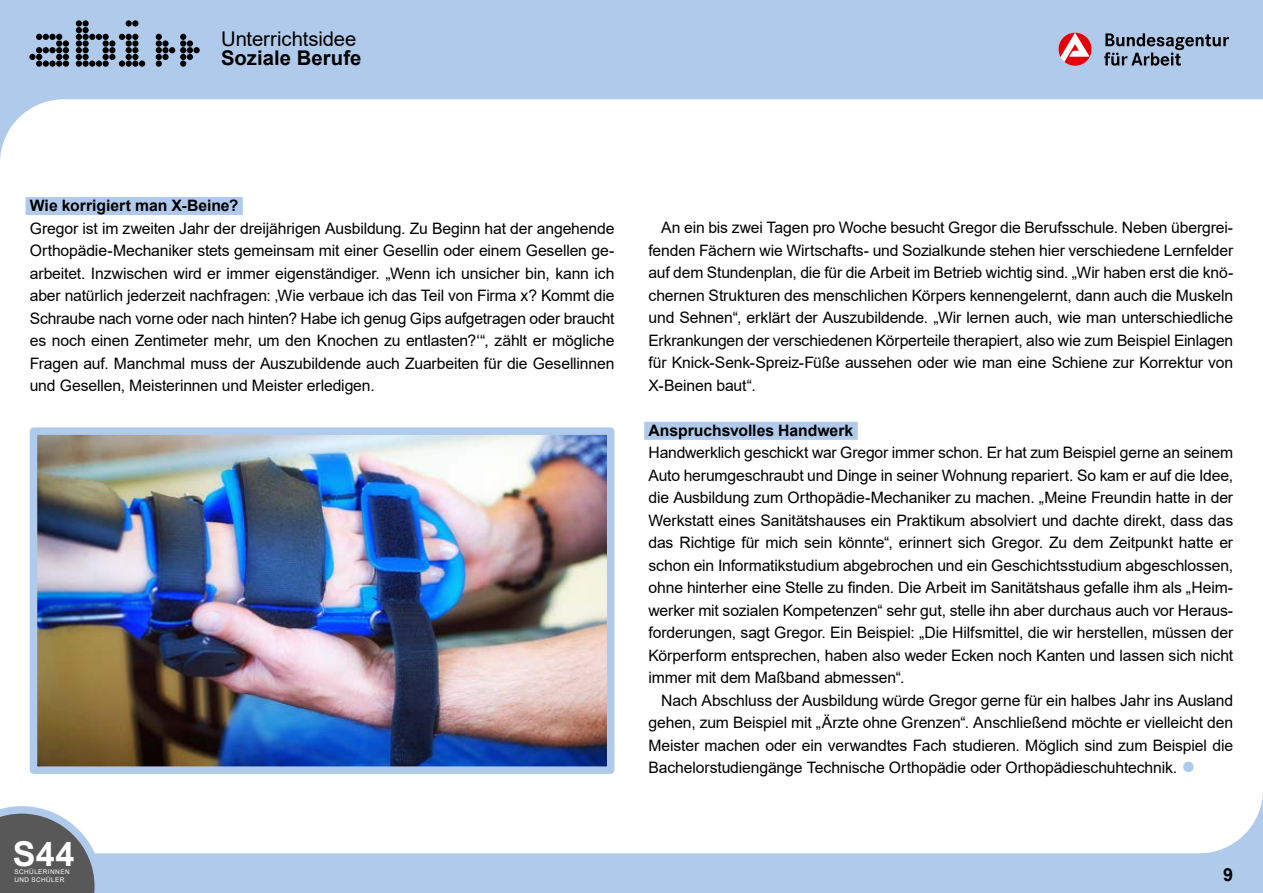
<style>
.page{position:relative;width:1263px;height:893px;background:#b0caeb}
.page>*{position:absolute;margin:0;border:0;box-sizing:border-box;transform-origin:0 0}
.p_reportage{font:42px "Arial";color:#b0caeb}
.t1{font:700 34.2px "Arial";color:#fff}
.t2{font:20.25px "Arial";letter-spacing:-.005em;color:#000}
.t3{font:700 20.25px "Arial";letter-spacing:.005em;color:#000}
.t4{font:700 18px "Arial";color:#000}
.p_oe_reportage{font:15.75px/22.5px "Arial";letter-spacing:-.01em;color:#000;text-align:justify}
.p_reportage-2{font:15.75px/22.5px "Arial";letter-spacing:-.01em;color:#000;text-align:justify}
.h3_reportage{font:700 15.75px "Arial";letter-spacing:-.005em;color:#000}
.t5{font:6.3px/8.2px "Arial";letter-spacing:.07em;color:#fff}
</style>
<div class="page">
<div style="left:0;top:99px;width:1263px;height:754px;background:#fff"></div>
<svg style="left:0;top:806px;width:102px;height:87px;background:#7c7f84"></svg>
<svg style="left:29px;top:34px;width:40px;height:33px"></svg>
<svg style="left:76px;top:20px;width:69px;height:47px"></svg>
<svg style="left:156px;top:34px;width:44px;height:33px"></svg>
<svg style="left:1104px;top:33px;width:125px;height:33px"></svg>
<svg style="left:1058px;top:33px;width:33px;height:33px"></svg>
<div style="left:26px;top:197px;width:217px;height:18px;background:#b0caeb"></div>
<div style="left:644px;top:422px;width:214px;height:18px;background:#b0caeb"></div>
<img style="left:39px;top:436px;width:566px;height:329px">
<div style="left:30px;top:427px;width:584px;height:347px;border:8px solid #b0caeb"></div>
<p class="t2" style="left:221px;top:25px;width:137px">Unterrichtsidee</p>
<p class="t3" style="left:221px;top:44px;width:142px">Soziale Berufe</p>
<h3 class="h3_reportage" style="left:30px;top:194px;width:210px">Wie korrigiert man X-Beine?</h3>
<p class="p_oe_reportage" style="left:30px;top:217px;width:586px">Gregor ist im zweiten Jahr der dreijährigen Ausbildung. Zu Beginn hat der angehende Orthopädie-Mechaniker stets gemeinsam mit einer Gesellin oder einem Gesellen ge&shy;arbeitet. Inzwischen wird er immer eigenständiger. „Wenn ich unsicher bin, kann ich aber natürlich jederzeit nachfragen: ‚Wie verbaue ich das Teil von Firma x? Kommt die Schraube nach vorne oder nach hinten? Habe ich genug Gips aufgetragen oder braucht es noch einen Zentimeter mehr, um den Knochen zu entlasten?‘“, zählt er mögliche Fragen auf. Manchmal muss der Auszubildende auch Zuarbeiten für die Gesellinnen und Gesellen, Meisterinnen und Meister erledigen.</p>
<p class="p_reportage-2" style="left:648px;top:216px;width:586px;text-indent:13px">An ein bis zwei Tagen pro Woche besucht Gregor die Berufsschule. Neben übergrei&shy;fenden Fächern wie Wirtschafts- und Sozialkunde stehen hier verschiedene Lernfelder auf dem Stundenplan, die für die Arbeit im Betrieb wichtig sind. „Wir haben erst die knö&shy;chernen Strukturen des menschlichen Körpers kennengelernt, dann auch die Muskeln und Sehnen“, erklärt der Auszubildende. „Wir lernen auch, wie man unterschiedliche Erkrankungen der verschiedenen Körperteile therapiert, also wie zum Beispiel Einlagen für Knick-Senk-Spreiz-Füße aussehen oder wie man eine Schiene zur Korrektur von X-Beinen baut“.</p>
<h3 class="h3_reportage" style="left:648px;top:419px;width:206px">Anspruchsvolles Handwerk</h3>
<p class="p_oe_reportage" style="left:648px;top:441px;width:586px">Handwerklich geschickt war Gregor immer schon. Er hat zum Beispiel gerne an seinem Auto herumgeschraubt und Dinge in seiner Wohnung repariert. So kam er auf die Idee, die Ausbildung zum Orthopädie-Mechaniker zu machen. „Meine Freundin hatte in der Werkstatt eines Sanitätshauses ein Praktikum absolviert und dachte direkt, dass das das Richtige für mich sein könnte“, erinnert sich Gregor. Zu dem Zeitpunkt hatte er schon ein Informatikstudium abgebrochen und ein Geschichtsstudium abgeschlossen, ohne hinterher eine Stelle zu finden. Die Arbeit im Sanitätshaus gefalle ihm als „Heim&shy;werker mit sozialen Kompetenzen“ sehr gut, stelle ihn aber durchaus auch vor Heraus&shy;forderungen, sagt Gregor. Ein Beispiel: „Die Hilfsmittel, die wir herstellen, müssen der Körperform entsprechen, haben also weder Ecken noch Kanten und lassen sich nicht immer mit dem Maßband abmessen“.</p>
<p class="p_reportage-2" style="left:648px;top:689px;width:586px;text-indent:13px">Nach Abschluss der Ausbildung würde Gregor gerne für ein halbes Jahr ins Ausland gehen, zum Beispiel mit „Ärzte ohne Grenzen“. Anschließend möchte er vielleicht den Meister machen oder ein verwandtes Fach studieren. Möglich sind zum Beispiel die Bachelorstudiengänge Technische Orthopädie oder Orthopädieschuhtechnik.</p>
<p class="p_reportage" style="left:1181px;top:739px;width:16px">•</p>
<h2 class="t1" style="left:13px;top:830px;width:63px">S44</h2>
<p class="t5" style="left:14px;top:868px;width:57px">SCHÜLERINNEN<br>UND SCHÜLER</p>
<p class="t4" style="left:1223px;top:861px;width:12px">9</p>
</div>
